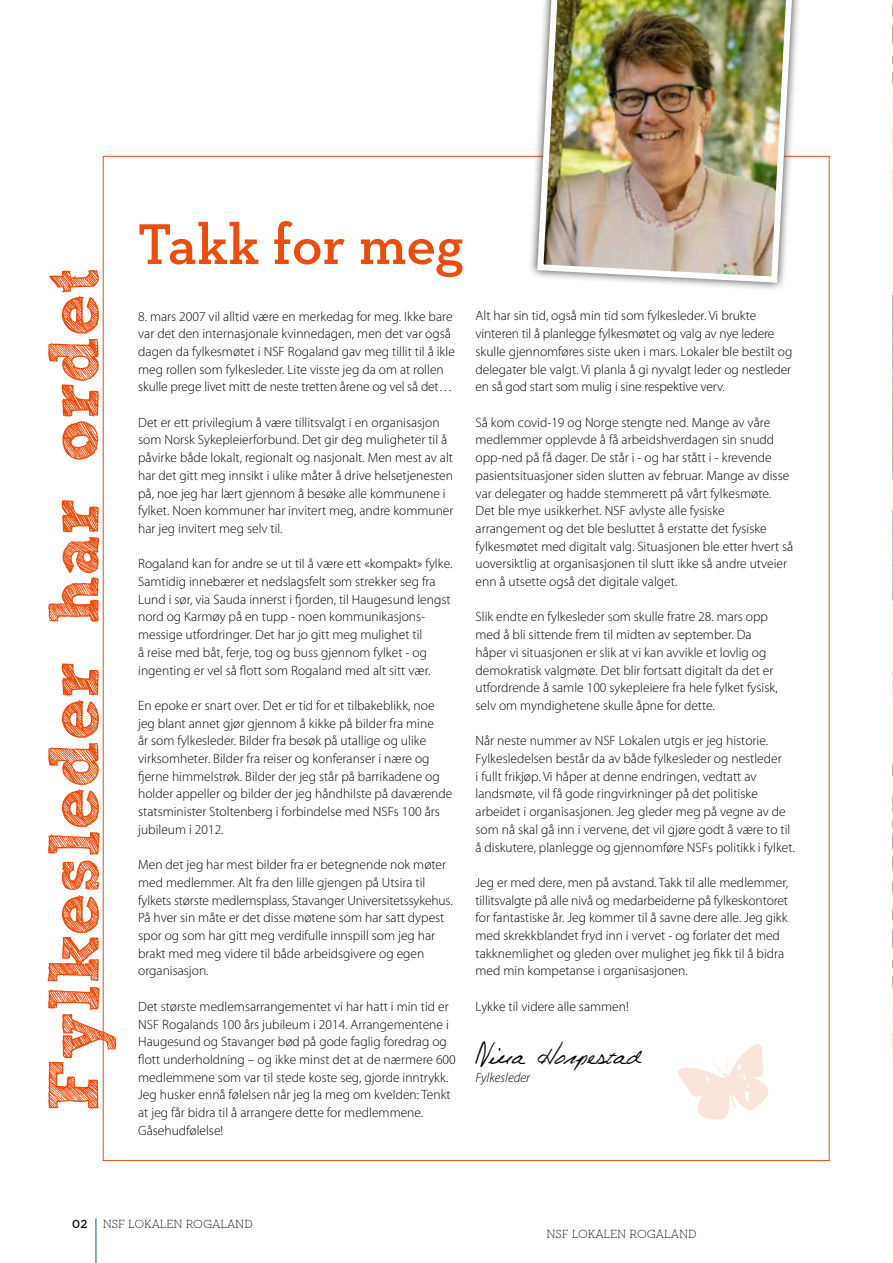
<style>
.page{position:relative;width:893px;height:1263px;background:#fff}
.page>*{position:absolute;margin:0;border:0;box-sizing:border-box;transform-origin:0 0}
.t1{font:700 71.4px "freeversion Sketch Block";color:#e94e0f}
.t2{font:600 58.5px "Neutraface Slab Text";letter-spacing:-.005em;color:#e94e0f}
.t3{font:30px "Celine Dion Handwriting";color:#000}
.t4{font:300 13.5px/17.7px "Myriad Pro";color:#000}
.t5{font:italic 300 13.5px "Myriad Pro";color:#000}
.t6{font:300 12px "Neutraface Slab Text";color:#000}
.t7{font:600 12px "Neutraface Slab Text";color:#000}
</style>
<div class="page">
<div style="left:528px;top:0;width:274px;height:292px;background:#000;opacity:.75"></div>
<img style="left:534px;top:0;width:263px;height:286px">
<svg style="left:678px;top:1044px;width:91px;height:76px"></svg>
<hr style="left:892px;top:0;width:1px;height:1064px;background:#bfbfbf">
<hr style="left:96px;top:1219px;width:1px;height:44px;background:#00628b">
<h1 class="t1" style="left:47px;top:1112px;width:846px;rotate:-90deg">Fylkesleder har ordet</h1>
<h2 class="t2" style="left:137px;top:208px;width:328px">Takk for meg</h2>
<p class="t4" style="left:138px;top:307px;width:318px">8. mars 2007 vil alltid være en merkedag for meg. Ikke bare var det den internasjonale kvinnedagen, men det var også dagen da fylkesmøtet i NSF Rogaland gav meg tillit til å ikle meg rollen som fylkesleder. Lite visste jeg da om at rollen skulle prege livet mitt de neste tretten årene og vel så det…</p>
<p class="t4" style="left:138px;top:413px;width:317px">Det er ett privilegium å være tillitsvalgt i en organisasjon som Norsk Sykepleierforbund. Det gir deg muligheter til å påvirke både lokalt, regionalt og nasjonalt. Men mest av alt har det gitt meg innsikt i ulike måter å drive helsetjenesten på, noe jeg har lært gjennom å besøke alle kommunene i fylket. Noen kommuner har invitert meg, andre kommuner har jeg invitert meg selv til.</p>
<p class="t4" style="left:138px;top:555px;width:316px">Rogaland kan for andre se ut til å være ett «kompakt» fylke.<br>Samtidig innebærer et nedslagsfelt som strekker seg fra Lund i sør, via Sauda innerst i fjorden, til Haugesund lengst nord og Karmøy på en tupp - noen kommunikasjons&shy;messige utfordringer. Det har jo gitt meg mulighet til<br>å reise med båt, ferje, tog og buss gjennom fylket - og ingenting er vel så flott som Rogaland med alt sitt vær.</p>
<p class="t4" style="left:138px;top:696px;width:316px">En epoke er snart over. Det er tid for et tilbakeblikk, noe jeg blant annet gjør gjennom å kikke på bilder fra mine<br>år som fylkesleder. Bilder fra besøk på utallige og ulike virksomheter. Bilder fra reiser og konferanser i nære og fjerne himmelstrøk. Bilder der jeg står på barrikadene og holder appeller og bilder der jeg håndhilste på daværende statsminister Stoltenberg i forbindelse med NSFs 100 års jubileum i 2012.</p>
<p class="t4" style="left:138px;top:856px;width:316px">Men det jeg har mest bilder fra er betegnende nok møter med medlemmer. Alt fra den lille gjengen på Utsira til fylkets største medlemsplass, Stavanger Universitetssykehus.<br>På hver sin måte er det disse møtene som har satt dypest spor og som har gitt meg verdifulle innspill som jeg har brakt med meg videre til både arbeidsgivere og egen organisasjon.</p>
<p class="t4" style="left:138px;top:997px;width:319px">Det største medlemsarrangementet vi har hatt i min tid er NSF Rogalands 100 års jubileum i 2014. Arrangementene i Haugesund og Stavanger bød på gode faglig foredrag og flott underholdning – og ikke minst det at de nærmere 600 medlemmene som var til stede koste seg, gjorde inntrykk.<br>Jeg husker ennå følelsen når jeg la meg om kvelden: Tenkt at jeg får bidra til å arrangere dette for medlemmene.<br>Gåsehudfølelse!</p>
<p class="t4" style="left:476px;top:307px;width:318px">Alt har sin tid, også min tid som fylkesleder. Vi brukte vinteren til å planlegge fylkesmøtet og valg av nye ledere skulle gjennomføres siste uken i mars. Lokaler ble bestilt og delegater ble valgt. Vi planla å gi nyvalgt leder og nestleder en så god start som mulig i sine respektive verv.</p>
<p class="t4" style="left:476px;top:413px;width:319px">Så kom covid-19 og Norge stengte ned. Mange av våre medlemmer opplevde å få arbeidshverdagen sin snudd opp-ned på få dager. De står i - og har stått i - krevende pasientsituasjoner siden slutten av februar. Mange av disse var delegater og hadde stemmerett på vårt fylkesmøte.<br>Det ble mye usikkerhet. NSF avlyste alle fysiske arrangement og det ble besluttet å erstatte det fysiske fylkesmøtet med digitalt valg. Situasjonen ble etter hvert så uoversiktlig at organisasjonen til slutt ikke så andre utveier enn å utsette også det digitale valget.</p>
<p class="t4" style="left:476px;top:608px;width:304px">Slik endte en fylkesleder som skulle fratre 28. mars opp med å bli sittende frem til midten av september. Da håper vi situasjonen er slik at vi kan avvikle et lovlig og demokratisk valgmøte. Det blir fortsatt digitalt da det er utfordrende å samle 100 sykepleiere fra hele fylket fysisk, selv om myndighetene skulle åpne for dette.</p>
<p class="t4" style="left:476px;top:732px;width:321px">Når neste nummer av NSF Lokalen utgis er jeg historie.<br>Fylkesledelsen består da av både fylkesleder og nestleder<br>i fullt frikjøp. Vi håper at denne endringen, vedtatt av landsmøte, vil få gode ringvirkninger på det politiske arbeidet i organisasjonen. Jeg gleder meg på vegne av de som nå skal gå inn i vervene, det vil gjøre godt å være to til å diskutere, planlegge og gjennomføre NSFs politikk i fylket.</p>
<p class="t4" style="left:476px;top:873px;width:314px">Jeg er med dere, men på avstand. Takk til alle medlemmer, tillitsvalgte på alle nivå og medarbeiderne på fylkeskontoret for fantastiske år. Jeg kommer til å savne dere alle. Jeg gikk med skrekkblandet fryd inn i vervet - og forlater det med takknemlighet og gleden over mulighet jeg fikk til å bidra med min kompetanse i organisasjonen.</p>
<p class="t4" style="left:476px;top:997px;width:155px">Lykke til videre alle sammen!</p>
<h3 class="t3" style="left:476px;top:1037px;width:168px">Nina Horpestad</h3>
<p class="t5" style="left:476px;top:1070px;width:56px">Fylkesleder</p>
<p class="t7" style="left:72px;top:1216px;width:17px">02</p>
<p class="t6" style="left:103px;top:1216px;width:152px">NSF LOKALEN ROGALAND</p>
<p class="t6" style="left:546px;top:1226px;width:152px">NSF LOKALEN ROGALAND</p>
</div>
